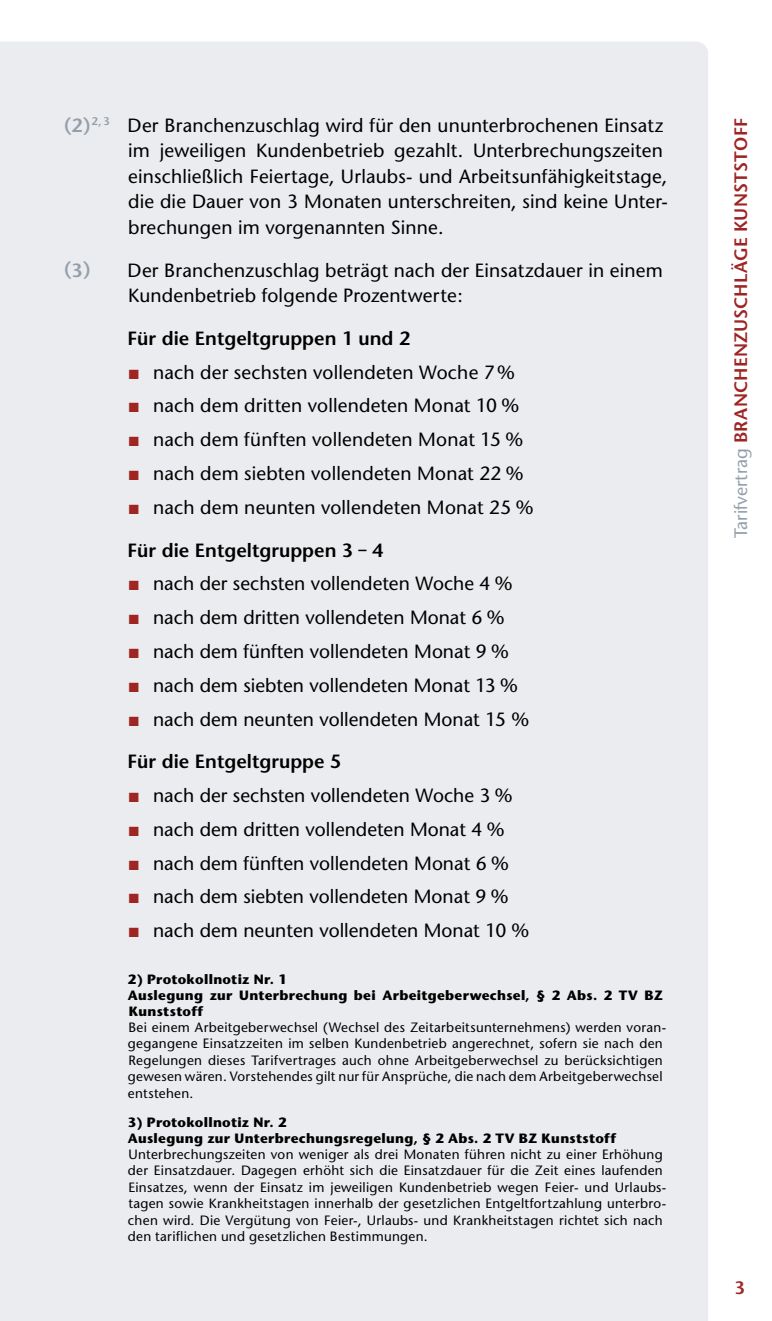
<style>
.page{position:relative;width:772px;height:1321px;background:#fff}
.page>*{position:absolute;margin:0;border:0;box-sizing:border-box;transform-origin:0 0}
.t1{font:19.12px/25.4px "Stone Sans";letter-spacing:.005em;color:#000}
.t2{font:600 19.12px "Stone Sans";color:#000}
.t3{font:600 18px "Stone Sans";letter-spacing:.01em;color:#9f2424}
.t4{font:18px "Stone Sans";color:#949faa}
.t5{font:13.5px/16.4px "Stone Sans";letter-spacing:.02em;color:#000}
.t6{font:700 13.5px/16.2px "Stone Sans";letter-spacing:.025em;color:#000}
.s1{font-weight:600;color:#949faa}
.s2{color:#9f2424}
.s3{font-weight:600;color:#9f2424}
</style>
<div class="page">
<div style="left:0;top:41px;width:708px;height:1279px;background:#ebecef"></div>
<p class="t1" style="left:128px;top:112px;width:541px;text-indent:-64px"><span class="s1">(2)</span><sup>2,</sup> <sup>3</sup> Der Branchenzuschlag wird für den ununterbrochenen Einsatz im jeweiligen Kundenbetrieb gezahlt. Unterbrechungszeiten einschließlich Feiertage, Urlaubs- und Arbeitsunfähigkeitstage, die die Dauer von 3 Monaten unterschreiten, sind keine Unter&shy;brechungen im vorgenannten Sinne.</p>
<p class="t1" style="left:128px;top:257px;width:536px;text-indent:-64px"><span class="s1">(3)</span> Der Branchenzuschlag beträgt nach der Einsatzdauer in einem<br>Kundenbetrieb folgende Prozentwerte:</p>
<p class="t2" style="left:128px;top:326px;width:284px">Für die Entgeltgruppen 1 und 2</p>
<p class="t1" style="left:129px;top:359px;width:387px"><span class="s2">■</span> nach der sechsten vollendeten Woche 7%</p>
<p class="t1" style="left:129px;top:393px;width:392px"><span class="s2">■</span> nach dem dritten vollendeten Monat 10 %</p>
<p class="t1" style="left:129px;top:426px;width:396px"><span class="s2">■</span> nach dem fünften vollendeten Monat 15 %</p>
<p class="t1" style="left:129px;top:460px;width:396px"><span class="s2">■</span> nach dem siebten vollendeten Monat 22 %</p>
<p class="t1" style="left:129px;top:494px;width:406px"><span class="s2">■</span> nach dem neunten vollendeten Monat 25 %</p>
<p class="t2" style="left:128px;top:538px;width:257px">Für die Entgeltgruppen 3 – 4</p>
<p class="t1" style="left:129px;top:571px;width:385px"><span class="s2">■</span> nach der sechsten vollendeten Woche 4 %</p>
<p class="t1" style="left:129px;top:604px;width:377px"><span class="s2">■</span> nach dem dritten vollendeten Monat 6 %</p>
<p class="t1" style="left:129px;top:638px;width:381px"><span class="s2">■</span> nach dem fünften vollendeten Monat 9 %</p>
<p class="t1" style="left:129px;top:672px;width:390px"><span class="s2">■</span> nach dem siebten vollendeten Monat 13 %</p>
<p class="t1" style="left:129px;top:706px;width:402px"><span class="s2">■</span> nach dem neunten vollendeten Monat 15 %</p>
<p class="t2" style="left:128px;top:749px;width:215px">Für die Entgeltgruppe 5</p>
<p class="t1" style="left:129px;top:782px;width:385px"><span class="s2">■</span> nach der sechsten vollendeten Woche 3 %</p>
<p class="t1" style="left:129px;top:816px;width:377px"><span class="s2">■</span> nach dem dritten vollendeten Monat 4 %</p>
<p class="t1" style="left:129px;top:850px;width:381px"><span class="s2">■</span> nach dem fünften vollendeten Monat 6 %</p>
<p class="t1" style="left:129px;top:883px;width:381px"><span class="s2">■</span> nach dem siebten vollendeten Monat 9 %</p>
<p class="t1" style="left:129px;top:917px;width:402px"><span class="s2">■</span> nach dem neunten vollendeten Monat 10 %</p>
<p class="t6" style="left:128px;top:970px;width:537px">2) Protokollnotiz Nr. 1<br>Auslegung zur Unterbrechung bei Arbeitgeberwechsel, § 2 Abs. 2 TV BZ<br>Kunststoff</p>
<p class="t5" style="left:128px;top:1018px;width:540px">Bei einem Arbeitgeberwechsel (Wechsel des Zeitarbeitsunternehmens) werden voran&shy;gegangene Einsatzzeiten im selben Kundenbetrieb angerechnet, sofern sie nach den Regelungen dieses Tarifvertrages auch ohne Arbeitgeberwechsel zu berücksichtigen gewesen wären. Vorstehendes gilt nur für Ansprüche, die nach dem Arbeitgeberwechsel entstehen.</p>
<p class="t6" style="left:128px;top:1114px;width:490px">3) Protokollnotiz Nr. 2<br>Auslegung zur Unterbrechungsregelung, § 2 Abs. 2 TV BZ Kunststoff</p>
<p class="t5" style="left:128px;top:1145px;width:540px">Unterbrechungszeiten von weniger als drei Monaten führen nicht zu einer Erhöhung der Einsatzdauer. Dagegen erhöht sich die Einsatzdauer für die Zeit eines laufenden Einsatzes, wenn der Einsatz im jeweiligen Kundenbetrieb wegen Feier- und Urlaubs&shy;tagen sowie Krankheitstagen innerhalb der gesetzlichen Entgeltfortzahlung unterbro&shy;chen wird. Die Vergütung von Feier-, Urlaubs- und Krankheitstagen richtet sich nach den tariflichen und gesetzlichen Bestimmungen.</p>
<p class="t3" style="left:730px;top:273px;width:154px;rotate:-90deg">ÄGE KUNSTSTOFF</p>
<p class="t3" style="left:730px;top:367px;width:23px;rotate:-90deg">enzuschl</p>
<p class="t4" style="left:730px;top:538px;width:144px;rotate:-90deg">Tarifvertrag <span class="s3">Branch</span></p>
<p class="t3" style="left:735px;top:1276px;width:12px">3</p>
</div>
